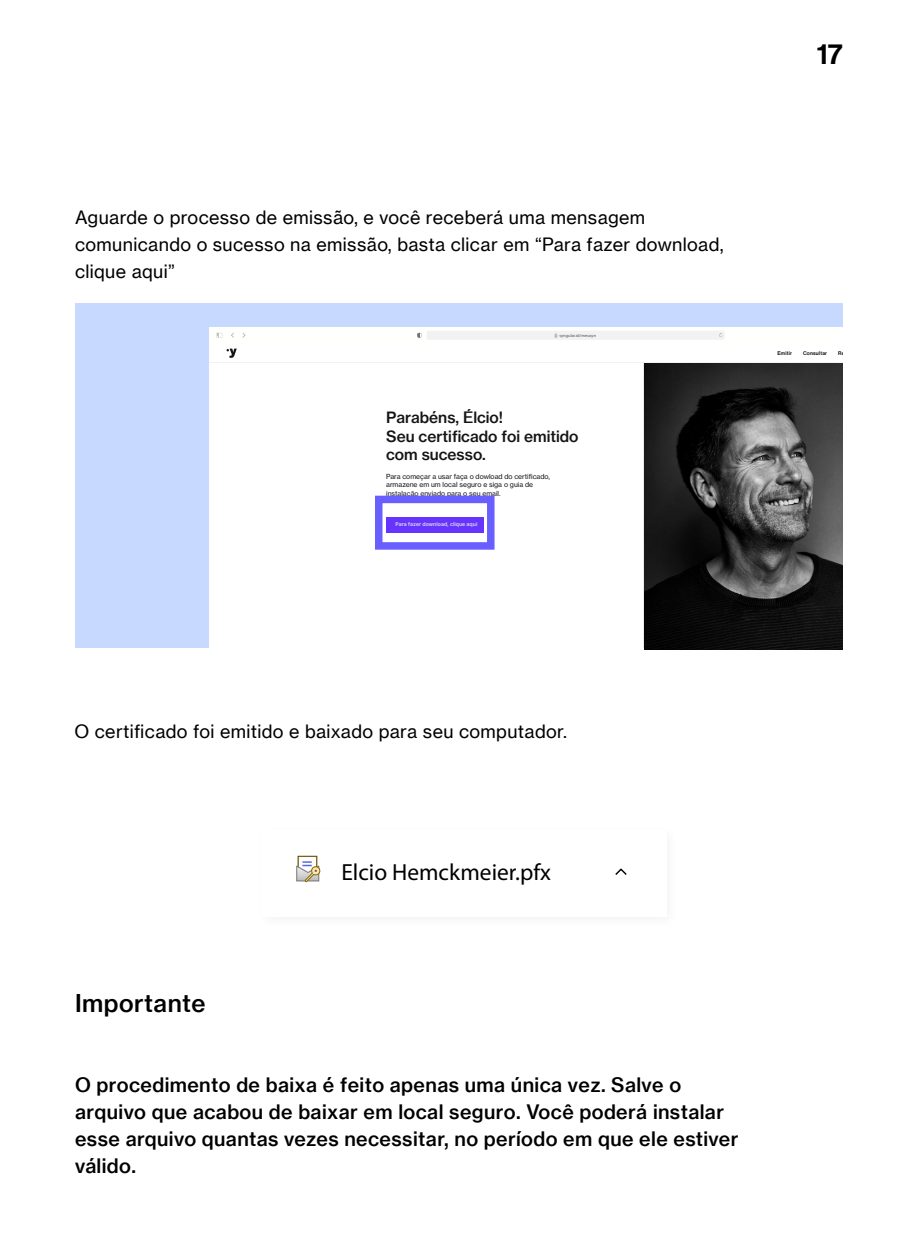
<style>
.page{position:relative;width:918px;height:1248px;background:#fff}
.page>*{position:absolute;margin:0;border:0;box-sizing:border-box;transform-origin:0 0}
.t1{font:28.5px "N Haas Grotesk DS Pro 65 Md";color:#000}
.t2{font:24px "N Haas Grotesk TX Pro 65 Md";letter-spacing:.02em;color:#000}
.t3{font:23.4px "Myriad Pro";color:#000}
.t4{font:19.5px/27px "N Haas Grotesk TX Pro 65 Md";letter-spacing:.02em;color:#000}
.t5{font:18px/27px "N Haas Grotesk TX Pro 55 Rg";letter-spacing:.02em;color:#000}
.t6{font:15.45px/18.5px "N Haas Grotesk TX Pro 65 Md";color:#141414}
.t7{font:6.9px/8.2px "N Haas Grotesk TX Pro 55 Rg";color:#141414}
.t8{font:600 5.25px "Inter";color:#dcdde0}
.t9{font:5.25px "N Haas Grotesk DS Pro 65 Md";letter-spacing:.04em;color:#141414}
.t10{font:4.35px "Myriad Pro";letter-spacing:.02em;color:#4b4c4c}
</style>
<div class="page">
<div style="left:75px;top:303px;width:768px;height:345px;background:#c7d9ff"></div>
<div style="left:209px;top:343px;width:434px;height:305px;background:#fff"></div>
<div style="left:635px;top:344px;width:208px;height:18px;background:#fff"></div>
<hr style="left:209px;top:362px;width:634px;height:1px;background:#f3f2f2">
<svg style="left:227px;top:349px;width:10px;height:9px"></svg>
<div style="left:209px;top:327px;width:634px;height:17px;background:#fffffe"></div>
<svg style="left:216px;top:333px;width:6px;height:5px"></svg>
<svg style="left:417px;top:333px;width:4px;height:5px"></svg>
<div style="left:427px;top:331px;width:298px;height:9px;background:#f3f2f2"></div>
<div style="left:386px;top:517px;width:97px;height:16px;background:#63f"></div>
<div style="left:375px;top:496px;width:120px;height:54px;border:8px solid #695eff"></div>
<div style="left:298px;top:856px;width:19px;height:18px;background:#fcfcfb"></div>
<div style="left:298px;top:856px;width:19px;height:18px;border:1px solid #664c03"></div>
<svg style="left:296px;top:861px;width:25px;height:22px"></svg>
<svg style="left:615px;top:868px;width:12px;height:7px"></svg>
<img style="left:645px;top:363px;width:198px;height:287px">
<h1 class="t1" style="left:817px;top:37px;width:28px">17</h1>
<p class="t5" style="left:75px;top:204px;width:650px">Aguarde o processo de emissão, e você receberá uma mensagem comunicando o sucesso na emissão, basta clicar em “Para fazer download, clique aqui”</p>
<p class="t10" style="left:559px;top:333px;width:38px">syngular.id/meusyn</p>
<p class="t6" style="left:386px;top:408px;width:194px">Parabéns, Élcio!<br>Seu certificado foi emitido com sucesso.</p>
<p class="t7" style="left:386px;top:472px;width:165px">Para começar a usar faça o dowload do certificado, armazene em um local seguro e siga o guia de instalação enviado para o seu email.</p>
<p class="t8" style="left:396px;top:521px;width:83px">Para fazer download, clique aqui</p>
<p class="t9" style="left:777px;top:350px;width:16px">Emitir</p>
<p class="t9" style="left:803px;top:350px;width:26px">Consultar</p>
<p class="t5" style="left:75px;top:718px;width:494px">O certificado foi emitido e baixado para seu computador.</p>
<p class="t2" style="left:75px;top:988px;width:132px">Importante</p>
<p class="t3" style="left:341px;top:857px;width:211px">Elcio Hemckmeier.pfx</p>
<p class="t4" style="left:75px;top:1072px;width:665px">O procedimento de baixa é feito apenas uma única vez. Salve o arquivo que acabou de baixar em local seguro. Você poderá instalar esse arquivo quantas vezes necessitar, no período em que ele estiver válido.</p>
</div>
